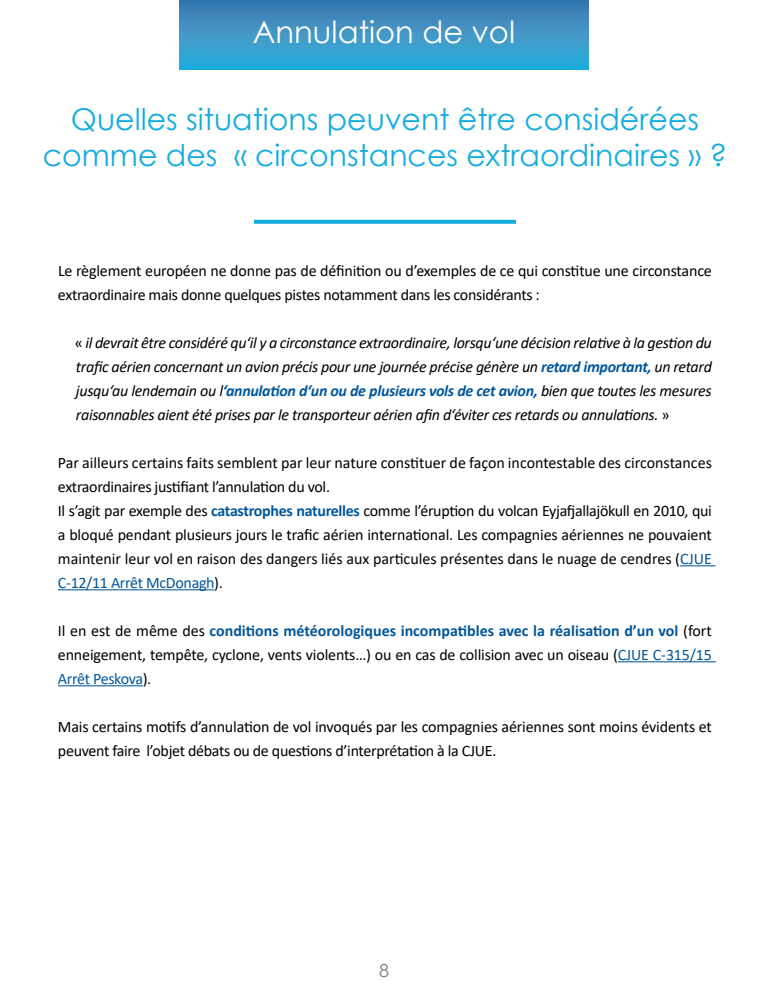
<style>
.page{position:relative;width:768px;height:1000px;background:#fff}
.page>*{position:absolute;margin:0;border:0;box-sizing:border-box;transform-origin:0 0}
.t1{font:30.7px "Century Gothic";color:#fff}
.t2{font:30px/36px "Century Gothic";color:#14acde;text-align:center}
.t3{font:18px "Century Gothic";color:#808080}
.t4{font:16px/24px "Calibri";letter-spacing:-.01em;color:#000}
.t5{font:italic 16px/24px "Calibri";letter-spacing:-.02em;color:#000;text-align:justify}
.s1{font-style:normal}
.s2{font-weight:700;color:#00579b}
.s3{color:#00579b}
</style>
<div class="page">
<svg style="left:180px;top:0;width:408px;height:70px;background:#3895c5"></svg>
<hr style="left:680px;top:565px;width:36px;height:1px;background:#00579b">
<hr style="left:58px;top:589px;width:156px;height:1px;background:#00579b">
<hr style="left:618px;top:661px;width:98px;height:1px;background:#00579b">
<hr style="left:58px;top:685px;width:85px;height:1px;background:#00579b">
<svg style="left:254px;top:220px;width:262px;height:4px"></svg>
<h1 class="t1" style="left:253px;top:11px;width:264px">Annulation de vol</h1>
<h2 class="t2" style="left:43px;top:100px;width:686px">Quelles situations peuvent être considérées comme des « circonstances extraordinaires » ?</h2>
<p class="t4" style="left:58px;top:258px;width:655px">Le règlement européen ne donne pas de définition ou d’exemples de ce qui constitue une circonstance extraordinaire mais donne quelques pistes notamment dans les considérants :</p>
<p class="t5" style="left:75px;top:330px;width:638px"><span class="s1">«</span> il devrait être considéré qu‘il y a circonstance extraordinaire, lorsqu‘une décision relative à la gestion du trafic aérien concernant un avion précis pour une journée précise génère un <span class="s2">retard important,</span> un retard jusqu‘au lendemain ou l<span class="s2">‘annulation d‘un ou de plusieurs vols de cet avion,</span> bien que toutes les mesures raisonnables aient été prises par le transporteur aérien afin d‘éviter ces retards ou annulations. <span class="s1">»</span></p>
<p class="t4" style="left:58px;top:450px;width:656px">Par ailleurs certains faits semblent par leur nature constituer de façon incontestable des circonstances extraordinaires justifiant l’annulation du vol.<br>Il s’agit par exemple des <span class="s2">catastrophes naturelles</span> comme l’éruption du volcan Eyjafjallajökull en 2010, qui a bloqué pendant plusieurs jours le trafic aérien international. Les compagnies aériennes ne pouvaient maintenir leur vol en raison des dangers liés aux particules présentes dans le nuage de cendres (<span class="s3">CJUE C-12/11 Arrêt McDonagh</span>).</p>
<p class="t4" style="left:58px;top:618px;width:656px;text-align:justify">Il en est de même des <span class="s2">conditions météorologiques incompatibles avec la réalisation d’un vol</span> (fort enneigement, tempête, cyclone, vents violents…) ou en cas de collision avec un oiseau (<span class="s3">CJUE C-315/15<br>Arrêt Peskova</span>).</p>
<p class="t4" style="left:58px;top:714px;width:656px">Mais certains motifs d’annulation de vol invoqués par les compagnies aériennes sont moins évidents et peuvent faire l’objet débats ou de questions d’interprétation à la CJUE.</p>
<p class="t3" style="left:379px;top:958px;width:11px">8</p>
</div>
